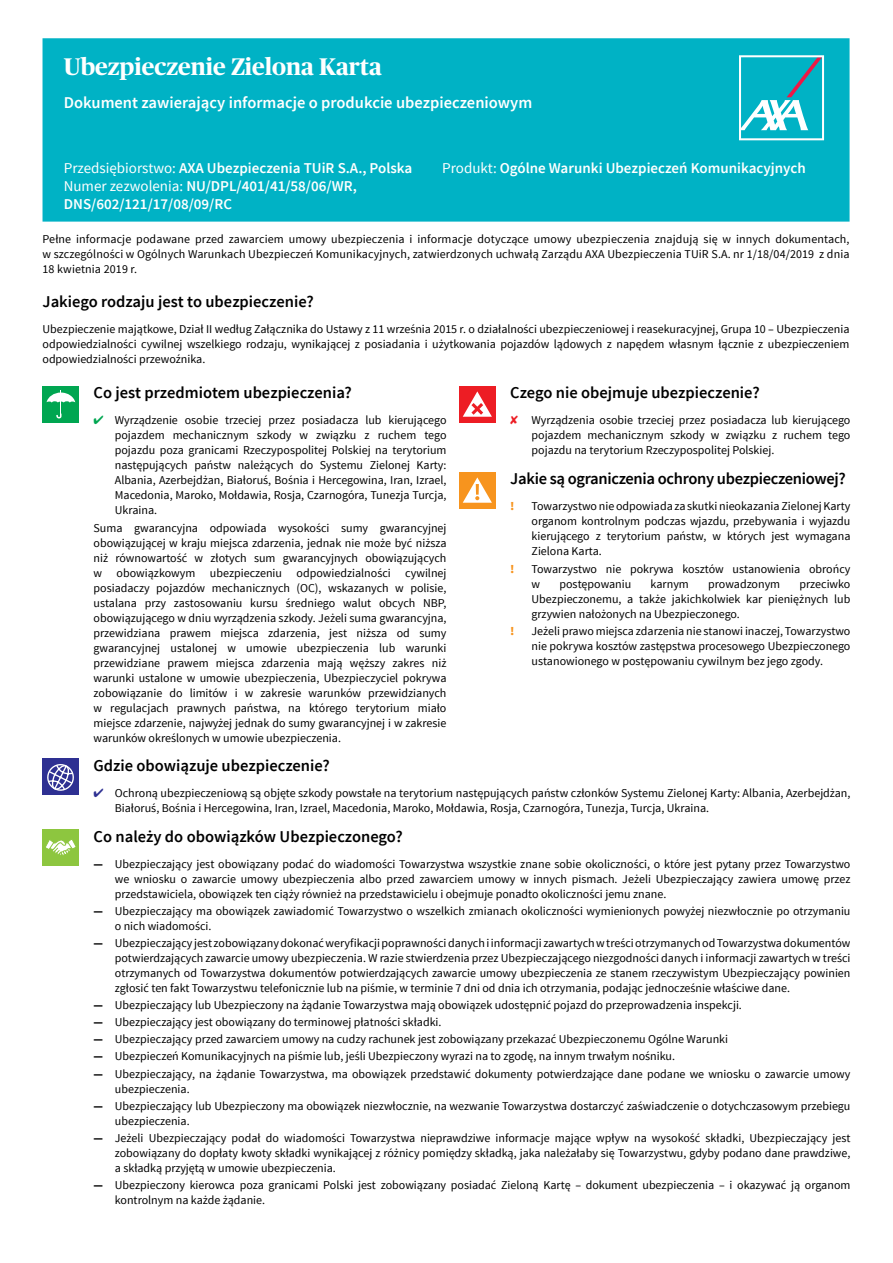
<style>
.page{position:relative;width:893px;height:1263px;background:#fff}
.page>*{position:absolute;margin:0;border:0;box-sizing:border-box;transform-origin:0 0}
.t1{font:700 24px "Publico Headline";color:#fff}
.t2{font:600 16.5px "Source Sans Pro";color:#000}
.t3{font:600 16.5px "Source Sans Pro";color:#fff}
.t4{font:600 16.5px "Source Sans Pro";letter-spacing:-.02em;color:#000}
.t5{font:600 15px/18px "Source Sans Pro";color:#fff}
.t6{font:12px/15px "Source Sans Pro";color:#000;text-align:justify}
.t7{font:900 12px "Source Sans Pro";color:#f7941e}
.s1{font-weight:400}
.s2{color:#00a651}
.s3{color:#ed1d24}
.s4{color:#2e3092}
.s5{font-weight:700}
</style>
<div class="page">
<div style="left:43px;top:38px;width:806px;height:184px;background:#00b2c5"></div>
<svg style="left:739px;top:55px;width:85px;height:85px"></svg>
<div style="left:43px;top:386px;width:36px;height:36px;background:#00a651"></div>
<svg style="left:47px;top:390px;width:28px;height:28px"></svg>
<div style="left:459px;top:386px;width:36px;height:36px;background:#ed1d24"></div>
<svg style="left:463px;top:391px;width:29px;height:26px"></svg>
<div style="left:459px;top:472px;width:36px;height:36px;background:#f7941e"></div>
<svg style="left:463px;top:477px;width:29px;height:26px"></svg>
<div style="left:43px;top:759px;width:36px;height:36px;background:#2e3092"></div>
<svg style="left:47px;top:764px;width:27px;height:27px"></svg>
<div style="left:43px;top:829px;width:36px;height:36px;background:#8dc63f"></div>
<svg style="left:46px;top:840px;width:30px;height:15px"></svg>
<h1 class="t1" style="left:64px;top:49px;width:319px">Ubezpieczenie Zielona Karta</h1>
<h2 class="t3" style="left:64px;top:92px;width:470px">Dokument zawierający informacje o produkcie ubezpieczeniowym</h2>
<p class="t5" style="left:64px;top:159px;width:350px"><span class="s1">Przedsiębiorstwo:</span> AXA Ubezpieczenia TUiR S.A., Polska<br><span class="s1">Numer zezwolenia:</span> NU/DPL/401/41/58/06/WR,<br>DNS/602/121/17/08/09/RC</p>
<p class="t5" style="left:442px;top:159px;width:365px"><span class="s1">Produkt:</span> Ogólne Warunki Ubezpieczeń Komunikacyjnych</p>
<p class="t6" style="left:43px;top:232px;width:808px">Pełne informacje podawane przed zawarciem umowy ubezpieczenia i informacje dotyczące umowy ubezpieczenia znajdują się w innych dokumentach, w szczególności w Ogólnych Warunkach Ubezpieczeń Komunikacyjnych, zatwierdzonych uchwałą Zarządu AXA Ubezpieczenia TUiR S.A. nr 1/18/04/2019 z dnia 18 kwietnia 2019 r.</p>
<h2 class="t2" style="left:43px;top:291px;width:273px">Jakiego rodzaju jest to ubezpieczenie?</h2>
<p class="t6" style="left:42px;top:322px;width:808px">Ubezpieczenie majątkowe, Dział II według Załącznika do Ustawy z 11 września 2015 r. o działalności ubezpieczeniowej i reasekuracyjnej, Grupa 10 – Ubezpieczenia odpowiedzialności cywilnej wszelkiego rodzaju, wynikającej z posiadania i użytkowania pojazdów lądowych z napędem własnym łącznie z ubezpieczeniem odpowiedzialności przewoźnika.</p>
<h2 class="t2" style="left:94px;top:382px;width:260px">Co jest przedmiotem ubezpieczenia?</h2>
<h2 class="t2" style="left:510px;top:382px;width:251px">Czego nie obejmuje ubezpieczenie?</h2>
<p class="t6" style="left:115px;top:413px;width:333px;text-indent:-21px"><span class="s2">✔</span> Wyrządzenie osobie trzeciej przez posiadacza lub kierującego pojazdem mechanicznym szkody w związku z ruchem tego pojazdu poza granicami Rzeczypospolitej Polskiej na terytorium następujących państw należących do Systemu Zielonej Karty:<br>Albania, Azerbejdżan, Białoruś, Bośnia i Hercegowina, Iran, Izrael, Macedonia, Maroko, Mołdawia, Rosja, Czarnogóra, Tunezja Turcja, Ukraina.</p>
<p class="t6" style="left:94px;top:520px;width:354px">Suma gwarancyjna odpowiada wysokości sumy gwarancyjnej obowiązującej w kraju miejsca zdarzenia, jednak nie może być niższa niż równowartość w złotych sum gwarancyjnych obowiązujących w obowiązkowym ubezpieczeniu odpowiedzialności cywilnej posiadaczy pojazdów mechanicznych (OC), wskazanych w polisie, ustalana przy zastosowaniu kursu średniego walut obcych NBP, obowiązującego w dniu wyrządzenia szkody. Jeżeli suma gwarancyjna, przewidziana prawem miejsca zdarzenia, jest niższa od sumy gwarancyjnej ustalonej w umowie ubezpieczenia lub warunki przewidziane prawem miejsca zdarzenia mają węższy zakres niż warunki ustalone w umowie ubezpieczenia, Ubezpieczyciel pokrywa zobowiązanie do limitów i w zakresie warunków przewidzianych w regulacjach prawnych państwa, na którego terytorium miało miejsce zdarzenie, najwyżej jednak do sumy gwarancyjnej i w zakresie warunków określonych w umowie ubezpieczenia.</p>
<p class="t6" style="left:531px;top:413px;width:320px;text-indent:-21px"><span class="s3">✘</span> Wyrządzenia osobie trzeciej przez posiadacza lub kierującego pojazdem mechanicznym szkody w związku z ruchem tego pojazdu na terytorium Rzeczypospolitej Polskiej.</p>
<h2 class="t4" style="left:510px;top:468px;width:337px">Jakie są ograniczenia ochrony ubezpieczeniowej?</h2>
<p class="t7" style="left:510px;top:499px;width:6px">!</p>
<p class="t6" style="left:532px;top:499px;width:320px">Towarzystwo nie odpowiada za skutki nieokazania Zielonej Karty organom kontrolnym podczas wjazdu, przebywania i wyjazdu kierującego z terytorium państw, w których jest wymagana Zielona Karta.</p>
<p class="t7" style="left:510px;top:561px;width:6px">!</p>
<p class="t6" style="left:532px;top:561px;width:320px">Towarzystwo nie pokrywa kosztów ustanowienia obrońcy w</p>
<p class="t6" style="left:532px;top:576px;width:320px;text-indent:268px">przeciwko Ubezpieczonemu, a także jakichkolwiek kar pieniężnych lub grzywien nałożonych na Ubezpieczonego.</p>
<p class="t6" style="left:559px;top:576px;width:73px">postępowaniu</p>
<p class="t6" style="left:651px;top:576px;width:40px">karnym</p>
<p class="t6" style="left:708px;top:576px;width:74px">prowadzonym</p>
<p class="t7" style="left:510px;top:623px;width:6px">!</p>
<p class="t6" style="left:532px;top:623px;width:320px">Jeżeli prawo miejsca zdarzenia nie stanowi inaczej, Towarzystwo nie pokrywa kosztów zastępstwa procesowego Ubezpieczonego ustanowionego w postępowaniu cywilnym bez jego zgody.</p>
<h2 class="t2" style="left:94px;top:755px;width:238px">Gdzie obowiązuje ubezpieczenie?</h2>
<p class="t6" style="left:115px;top:786px;width:737px;text-indent:-21px"><span class="s4">✔</span> Ochroną ubezpieczeniową są objęte szkody powstałe na terytorium następujących państw członków Systemu Zielonej Karty: Albania, Azerbejdżan,<br>Białoruś, Bośnia i Hercegowina, Iran, Izrael, Macedonia, Maroko, Mołdawia, Rosja, Czarnogóra, Tunezja, Turcja, Ukraina.</p>
<h2 class="t2" style="left:94px;top:826px;width:311px">Co należy do obowiązków Ubezpieczonego?</h2>
<p class="t6" style="left:115px;top:856px;width:737px;text-indent:-21px"><span class="s5">—</span> Ubezpieczający jest obowiązany podać do wiadomości Towarzystwa wszystkie znane sobie okoliczności, o które jest pytany przez Towarzystwo we wniosku o zawarcie umowy ubezpieczenia albo przed zawarciem umowy w innych pismach. Jeżeli Ubezpieczający zawiera umowę przez przedstawiciela, obowiązek ten ciąży również na przedstawicielu i obejmuje ponadto okoliczności jemu znane.</p>
<p class="t6" style="left:115px;top:903px;width:737px;text-indent:-21px"><span class="s5">—</span> Ubezpieczający ma obowiązek zawiadomić Towarzystwo o wszelkich zmianach okoliczności wymienionych powyżej niezwłocznie po otrzymaniu o nich wiadomości.</p>
<p class="t6" style="left:115px;top:936px;width:737px;text-indent:-21px"><span class="s5">—</span> Ubezpieczający jest zobowiązany dokonać weryfikacji poprawności danych iinformacji zawartych wtreści otrzymanych od Towarzystwa dokumentów potwierdzających zawarcie umowy ubezpieczenia. W razie stwierdzenia przez Ubezpieczającego niezgodności danych i informacji zawartych w treści otrzymanych od Towarzystwa dokumentów potwierdzających zawarcie umowy ubezpieczenia ze stanem rzeczywistym Ubezpieczający powinien zgłosić ten fakt Towarzystwu telefonicznie lub na piśmie, w terminie 7 dni od dnia ich otrzymania, podając jednocześnie właściwe dane.</p>
<p class="t6" style="left:94px;top:998px;width:650px"><span class="s5">—</span> Ubezpieczający lub Ubezpieczony na żądanie Towarzystwa mają obowiązek udostępnić pojazd do przeprowadzenia inspekcji.</p>
<p class="t6" style="left:94px;top:1015px;width:349px"><span class="s5">—</span> Ubezpieczający jest obowiązany do terminowej płatności składki.</p>
<p class="t6" style="left:94px;top:1032px;width:636px"><span class="s5">—</span> Ubezpieczający przed zawarciem umowy na cudzy rachunek jest zobowiązany przekazać Ubezpieczonemu Ogólne Warunki</p>
<p class="t6" style="left:94px;top:1049px;width:583px"><span class="s5">—</span> Ubezpieczeń Komunikacyjnych na piśmie lub, jeśli Ubezpieczony wyrazi na to zgodę, na innym trwałym nośniku.</p>
<p class="t6" style="left:115px;top:1066px;width:737px;text-indent:-21px"><span class="s5">—</span> Ubezpieczający, na żądanie Towarzystwa, ma obowiązek przedstawić dokumenty potwierdzające dane podane we wniosku o zawarcie umowy ubezpieczenia.</p>
<p class="t6" style="left:115px;top:1098px;width:737px;text-indent:-21px"><span class="s5">—</span> Ubezpieczający lub Ubezpieczony ma obowiązek niezwłocznie, na wezwanie Towarzystwa dostarczyć zaświadczenie o dotychczasowym przebiegu ubezpieczenia.</p>
<p class="t6" style="left:115px;top:1130px;width:737px;text-indent:-21px"><span class="s5">—</span> Jeżeli Ubezpieczający podał do wiadomości Towarzystwa nieprawdziwe informacje mające wpływ na wysokość składki, Ubezpieczający jest zobowiązany do dopłaty kwoty składki wynikającej z różnicy pomiędzy składką, jaka należałaby się Towarzystwu, gdyby podano dane prawdziwe, a składką przyjętą w umowie ubezpieczenia.</p>
<p class="t6" style="left:115px;top:1178px;width:737px;text-indent:-21px"><span class="s5">—</span> Ubezpieczony kierowca poza granicami Polski jest zobowiązany posiadać Zieloną Kartę – dokument ubezpieczenia – i okazywać ją organom kontrolnym na każde żądanie.</p>
</div>
